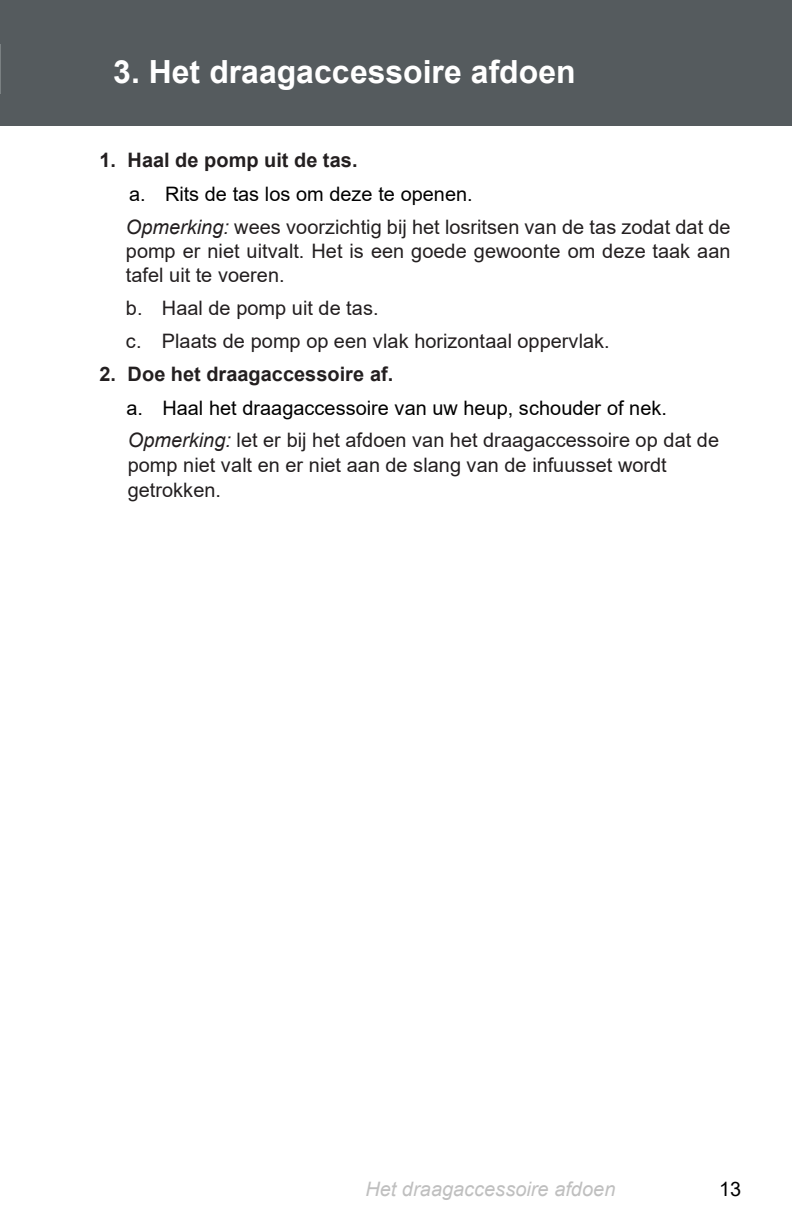
<style>
.page{position:relative;width:792px;height:1224px;background:#fff}
.page>*{position:absolute;margin:0;border:0;box-sizing:border-box;transform-origin:0 0}
.t1{font:700 32px "Arial";color:#fff}
.t2{font:20px/33.2px "Arial";color:#231f20}
.t3{font:20px/32.4px "Arial";color:#000}
.t4{font:700 20px "Arial";color:#231f20}
.t5{font:italic 20px "Arial";color:#bfbfbf}
.s1{color:#000}
.s2{font-style:italic}
.s3{font-style:italic;color:#231f20}
.s4{color:#231f20}
</style>
<div class="page">
<div style="left:0;top:0;width:792px;height:126px;background:#555b5e"></div>
<h1 class="t1" style="left:113px;top:49px;width:464px">3. Het draagaccessoire afdoen</h1>
<p class="t4" style="left:99px;top:146px;width:260px">1. Haal de pomp uit de tas.</p>
<p class="t2" style="left:126px;top:177px;width:606px"><span class="s1">a. Rits de tas los om deze te openen.<br></span><span class="s2">Opmerking:</span> wees voorzichtig bij het losritsen van de tas zodat dat de</p>
<p class="t2" style="left:126px;top:239px;width:606px;line-height:24px">pomp er niet uitvalt. Het is een goede gewoonte om deze taak aan tafel uit te voeren.</p>
<p class="t2" style="left:126px;top:291px;width:485px">b. Haal de pomp uit de tas.<br>c. Plaats de pomp op een vlak horizontaal oppervlak.</p>
<p class="t4" style="left:99px;top:360px;width:296px">2. Doe het draagaccessoire af.</p>
<p class="t3" style="left:126px;top:392px;width:594px">a. Haal het draagaccessoire van uw heup, schouder of nek.<br><span class="s3">Opmerking:</span> <span class="s4">let er bij het afdoen van het draagaccessoire op dat de</span></p>
<p class="t2" style="left:128px;top:453px;width:540px;line-height:24.8px">pomp niet valt en er niet aan de slang van de infuusset wordt getrokken.</p>
<p class="t5" style="left:366px;top:1176px;width:252px">Het draagaccessoire afdoen</p>
<p class="t3" style="left:719px;top:1172px;width:24px">13</p>
</div>
